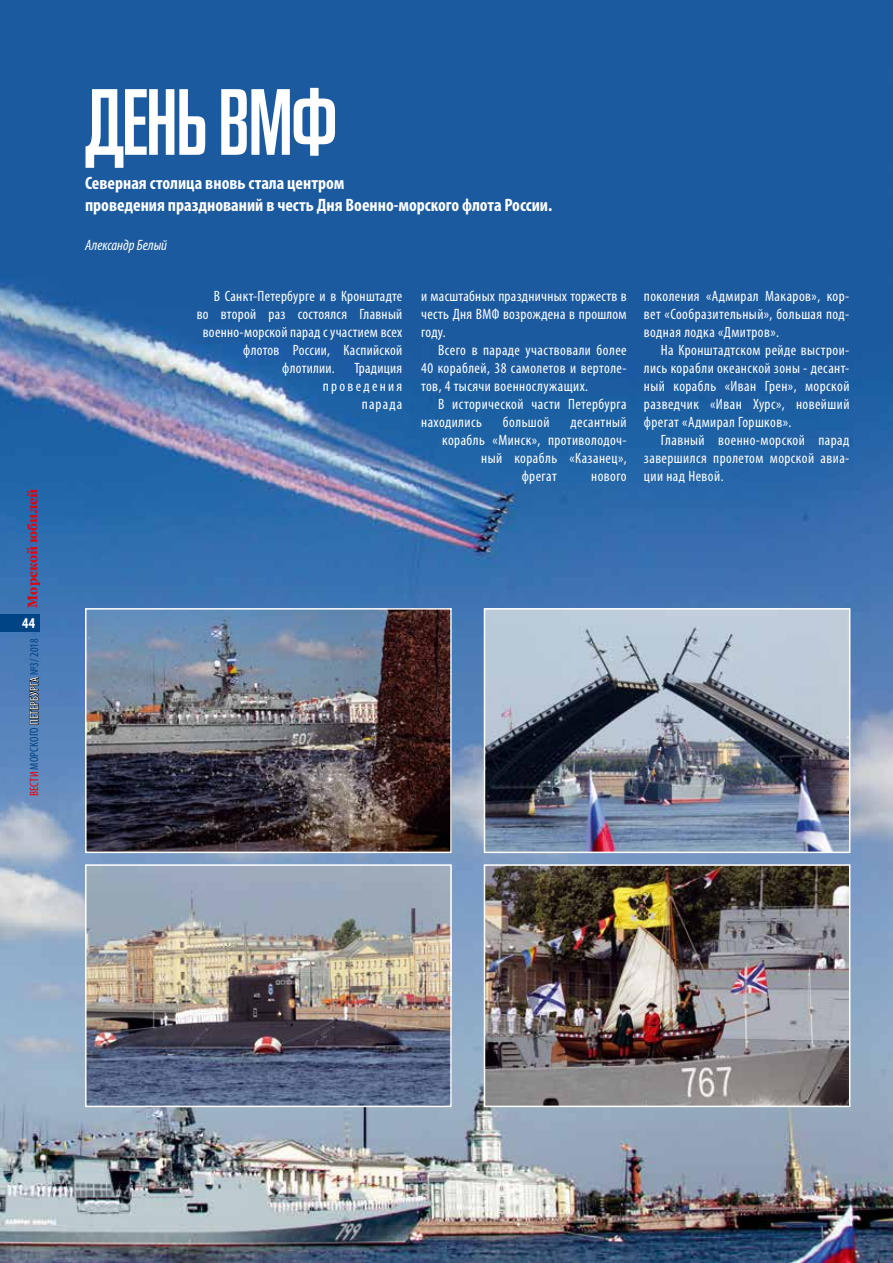
<style>
.page{position:relative;width:893px;height:1263px;background:#fff}
.page>*{position:absolute;margin:0;border:0;box-sizing:border-box;transform-origin:0 0}
.t1{font:500 condensed 93px "Akzidenz Grotesk Pro";letter-spacing:-.03em;color:#fff}
.t2{font:700 condensed 18px/21.6px "Myriad Pro";color:#fff}
.t3{font:condensed 15px/18px "Myriad Pro";letter-spacing:.03em;color:#fff;text-align:justify}
.t4{font:condensed 15px/18px "Myriad Pro";letter-spacing:.08em;color:#fff;text-align:right}
.t5{font:italic condensed 15px "Myriad Pro";color:#fff}
.t6{font:700 condensed 15px "Myriad Pro";color:#fff}
.t7{font:700 13.5px "Georgia";color:#e60005;scale:.95 1}
.t8{font:condensed 12px "Myriad Pro";letter-spacing:.02em;color:#004485}
.s1{color:#e60005}
.s2{color:#fff}
</style>
<div class="page">
<img style="left:0;top:0;width:893px;height:1263px">
<img style="left:88px;top:867px;width:361px;height:237px">
<div style="left:85px;top:864px;width:367px;height:243px;border:2px solid #fff"></div>
<img style="left:487px;top:611px;width:360px;height:239px">
<div style="left:484px;top:608px;width:366px;height:245px;border:2px solid #fff"></div>
<img style="left:88px;top:611px;width:361px;height:239px">
<div style="left:85px;top:608px;width:367px;height:245px;border:2px solid #fff"></div>
<img style="left:487px;top:867px;width:360px;height:237px">
<div style="left:484px;top:864px;width:366px;height:243px;border:2px solid #fff"></div>
<div style="left:0;top:614px;width:40px;height:17px;background:#004485"></div>
<svg style="left:29px;top:676px;width:10px;height:49px"></svg>
<p class="t7" style="left:24px;top:608px;width:127px;rotate:-90deg">Морской юбилей</p>
<p class="t6" style="left:22px;top:614px;width:14px">44</p>
<p class="t8" style="left:27px;top:796px;width:160px;rotate:-90deg"><span class="s1">ВЕСТИ</span> МОРСКОГО <span class="s2">ПЕТЕРБУРГА</span> №3/ 2018</p>
<h1 class="t1" style="left:86px;top:62px;width:253px">ДЕНЬ ВМФ</h1>
<p class="t2" style="left:85px;top:172px;width:469px">Северная столица вновь стала центром<br>проведения празднований в честь Дня Военно-морского флота России.</p>
<p class="t5" style="left:85px;top:236px;width:84px">Александр Белый</p>
<p class="t3" style="left:214px;top:287px;width:190px">В Санкт-Петербурге и в Кронштадте</p>
<p class="t3" style="left:197px;top:305px;width:207px">во второй раз состоялся Главный</p>
<p class="t3" style="left:203px;top:323px;width:201px">военно-морской парад с участием всех</p>
<p class="t3" style="left:243px;top:341px;width:161px">флотов России, Каспийской</p>
<p class="t3" style="left:282px;top:359px;width:54px">флотилии.</p>
<p class="t3" style="left:421px;top:287px;width:207px">и масштабных праздничных торжеств в честь Дня ВМФ возрождена в прошлом году.</p>
<p class="t3" style="left:421px;top:341px;width:207px;text-indent:17px">Всего в параде участвовали более 40 кораблей, 38 самолетов и вертоле&shy;тов, 4 тысячи военнослужащих.</p>
<p class="t3" style="left:421px;top:395px;width:207px;text-indent:17px">В исторической части Петербурга находились</p>
<p class="t4" style="left:323px;top:359px;width:81px">Традиция проведения парада</p>
<p class="t3" style="left:503px;top:413px;width:48px">большой</p>
<p class="t3" style="left:571px;top:413px;width:58px">десантный</p>
<p class="t3" style="left:442px;top:431px;width:186px">корабль «Минск», противолодоч-</p>
<p class="t3" style="left:481px;top:449px;width:147px">ный корабль «Казанец»,</p>
<p class="t3" style="left:522px;top:467px;width:37px">фрегат</p>
<p class="t3" style="left:591px;top:467px;width:37px">нового</p>
<p class="t3" style="left:644px;top:287px;width:207px">поколения «Адмирал Макаров», кор&shy;вет «Сообразительный», большая под&shy;водная лодка «Дмитров».</p>
<p class="t3" style="left:644px;top:341px;width:207px;text-indent:17px">На Кронштадтском рейде выстрои&shy;лись корабли океанской зоны - десант&shy;ный корабль «Иван Грен», морской разведчик «Иван Хурс», новейший фрегат «Адмирал Горшков».</p>
<p class="t3" style="left:644px;top:431px;width:207px;text-indent:17px">Главный военно-морской парад завершился пролетом морской авиа&shy;ции над Невой.</p>
</div>
